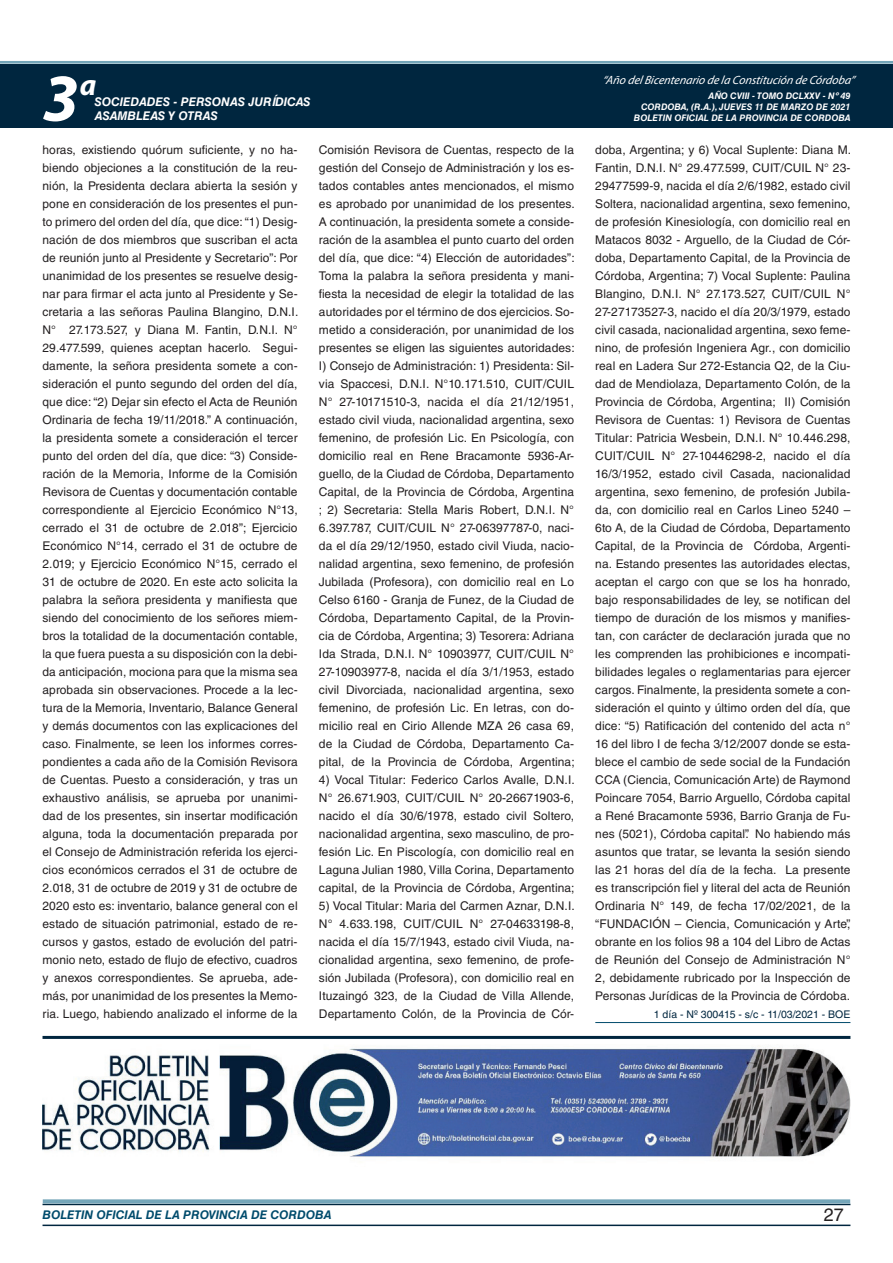
<style>
.page{position:relative;width:893px;height:1263px;background:#fff}
.page>*{position:absolute;margin:0;border:0;box-sizing:border-box;transform-origin:0 0}
.t1{font:italic 700 67.5px "Myriad Pro";color:#fff}
.t2{font:italic 700 30px "Myriad Pro";color:#fff}
.t3{font:18px "Helvetica LT Std";color:#231f20}
.t4{font:12px/18px "Helvetica LT Std";letter-spacing:.005em;color:#231f20;text-align:justify}
.t5{font:italic 12px "Myriad Pro";color:#fff}
.t6{font:italic 700 12px "Helvetica LT Std";color:#fff}
.t7{font:italic 700 12px "Helvetica LT Std";color:#004b6c}
.t8{font:10.5px "Helvetica LT Std";color:#00263f}
.t9{font:italic 700 9px/10.8px "Helvetica LT Std";color:#fff;text-align:right}
</style>
<div class="page">
<div style="left:0;top:61px;width:893px;height:6px;background:#fff;opacity:.75"></div>
<div style="left:0;top:64px;width:893px;height:64px;background:#00263f"></div>
<hr style="left:43px;top:1224px;width:807px;height:2px;background:#00263f">
<div style="left:42px;top:1198px;width:809px;height:8px;background:#fff;opacity:.75"></div>
<hr style="left:595px;top:1022px;width:255px;height:1px;background:#004b6c">
<hr style="left:43px;top:1036px;width:807px;height:3px;background:#00263f">
<img style="left:43px;top:1045px;width:807px;height:113px">
<h1 class="t1" style="left:43px;top:54px;width:38px">3</h1>
<h2 class="t2" style="left:80px;top:66px;width:18px">a</h2>
<p class="t6" style="left:95px;top:94px;width:217px">SOCIEDADES - PERSONAS JURÍDICAS</p>
<p class="t6" style="left:95px;top:109px;width:125px">ASAMBLEAS Y OTRAS</p>
<p class="t4" style="left:43px;top:141px;width:257px">horas, existiendo quórum suficiente, y no ha&shy;biendo objeciones a la constitución de la reu&shy;nión, la Presidenta declara abierta la sesión y pone en consideración de los presentes el pun&shy;to primero del orden del día, que dice: “1) Desig&shy;nación de dos miembros que suscriban el acta de reunión junto al Presidente y Secretario”: Por unanimidad de los presentes se resuelve desig&shy;nar para firmar el acta junto al Presidente y Se&shy;cretaria a las señoras Paulina Blangino, D.N.I.<br>N° 27.173.527, y Diana M. Fantin, D.N.I. N° 29.477.599, quienes aceptan hacerlo. Segui&shy;damente, la señora presidenta somete a con&shy;sideración el punto segundo del orden del día, que dice: “2) Dejar sin efecto el Acta de Reunión Ordinaria de fecha 19/11/2018.” A continuación, la presidenta somete a consideración el tercer punto del orden del día, que dice: “3) Conside&shy;ración de la Memoria, Informe de la Comisión Revisora de Cuentas y documentación contable correspondiente al Ejercicio Económico N°13, cerrado el 31 de octubre de 2.018”; Ejercicio Económico N°14, cerrado el 31 de octubre de 2.019; y Ejercicio Económico N°15, cerrado el 31 de octubre de 2020. En este acto solicita la palabra la señora presidenta y manifiesta que siendo del conocimiento de los señores miem&shy;bros la totalidad de la documentación contable, la que fuera puesta a su disposición con la debi&shy;da anticipación, mociona para que la misma sea aprobada sin observaciones. Procede a la lec&shy;tura de la Memoria, Inventario, Balance General y demás documentos con las explicaciones del caso. Finalmente, se leen los informes corres&shy;pondientes a cada año de la Comisión Revisora de Cuentas. Puesto a consideración, y tras un exhaustivo análisis, se aprueba por unanimi&shy;dad de los presentes, sin insertar modificación alguna, toda la documentación preparada por el Consejo de Administración referida los ejerci&shy;cios económicos cerrados el 31 de octubre de 2.018, 31 de octubre de 2019 y 31 de octubre de 2020 esto es: inventario, balance general con el estado de situación patrimonial, estado de re&shy;cursos y gastos, estado de evolución del patri&shy;monio neto, estado de flujo de efectivo, cuadros y anexos correspondientes. Se aprueba, ade&shy;más, por unanimidad de los presentes la Memo&shy;ria. Luego, habiendo analizado el informe de la</p>
<p class="t4" style="left:319px;top:141px;width:257px">Comisión Revisora de Cuentas, respecto de la gestión del Consejo de Administración y los es&shy;tados contables antes mencionados, el mismo es aprobado por unanimidad de los presentes.<br>A continuación, la presidenta somete a conside&shy;ración de la asamblea el punto cuarto del orden del día, que dice: “4) Elección de autoridades”:<br>Toma la palabra la señora presidenta y mani&shy;fiesta la necesidad de elegir la totalidad de las autoridades por el término de dos ejercicios. So&shy;metido a consideración, por unanimidad de los presentes se eligen las siguientes autoridades:<br>I) Consejo de Administración: 1) Presidenta: Sil&shy;via Spaccesi, D.N.I. N°10.171.510, CUIT/CUIL N° 27-10171510-3, nacida el día 21/12/1951, estado civil viuda, nacionalidad argentina, sexo femenino, de profesión Lic. En Psicología, con domicilio real en Rene Bracamonte 5936-Ar&shy;guello, de la Ciudad de Córdoba, Departamento Capital, de la Provincia de Córdoba, Argentina ; 2) Secretaria: Stella Maris Robert, D.N.I. N° 6.397.787, CUIT/CUIL N° 27-06397787-0, naci&shy;da el día 29/12/1950, estado civil Viuda, nacio&shy;nalidad argentina, sexo femenino, de profesión Jubilada (Profesora), con domicilio real en Lo Celso 6160 - Granja de Funez, de la Ciudad de Córdoba, Departamento Capital, de la Provin&shy;cia de Córdoba, Argentina; 3) Tesorera: Adriana Ida Strada, D.N.I. N° 10903977, CUIT/CUIL N° 27-10903977-8, nacida el día 3/1/1953, estado civil Divorciada, nacionalidad argentina, sexo femenino, de profesión Lic. En letras, con do&shy;micilio real en Cirio Allende MZA 26 casa 69, de la Ciudad de Córdoba, Departamento Ca&shy;pital, de la Provincia de Córdoba, Argentina;</p>
<p class="t4" style="left:319px;top:771px;width:257px">4) Vocal Titular: Federico Carlos Avalle, D.N.I.<br>N° 26.671.903, CUIT/CUIL N° 20-26671903-6, nacido el día 30/6/1978, estado civil Soltero, nacionalidad argentina, sexo masculino, de pro&shy;fesión Lic. En Piscología, con domicilio real en Laguna Julian 1980, Villa Corina, Departamento capital, de la Provincia de Córdoba, Argentina;</p>
<p class="t4" style="left:319px;top:897px;width:257px">5) Vocal Titular: Maria del Carmen Aznar, D.N.I.<br>N° 4.633.198, CUIT/CUIL N° 27-04633198-8, nacida el día 15/7/1943, estado civil Viuda, na&shy;cionalidad argentina, sexo femenino, de profe&shy;sión Jubilada (Profesora), con domicilio real en Ituzaingó 323, de la Ciudad de Villa Allende, Departamento Colón, de la Provincia de Cór-</p>
<p class="t5" style="left:603px;top:72px;width:254px">“Año delBicentenario de la Constitución de Córdoba”</p>
<p class="t9" style="left:634px;top:91px;width:218px">AÑO CVIII - TOMO DCLXXV - Nº 49<br>CORDOBA, (R.A.), JUEVES 11 DE MARZO DE 2021<br>BOLETIN OFICIAL DE LA PROVINCIA DE CORDOBA</p>
<p class="t4" style="left:595px;top:141px;width:257px">doba, Argentina; y 6) Vocal Suplente: Diana M.<br>Fantin, D.N.I. N° 29.477.599, CUIT/CUIL N° 23- 29477599-9, nacida el día 2/6/1982, estado civil Soltera, nacionalidad argentina, sexo femenino, de profesión Kinesiología, con domicilio real en Matacos 8032 - Arguello, de la Ciudad de Cór&shy;doba, Departamento Capital, de la Provincia de Córdoba, Argentina; 7) Vocal Suplente: Paulina Blangino, D.N.I. N° 27.173.527, CUIT/CUIL N° 27-27173527-3, nacido el día 20/3/1979, estado civil casada, nacionalidad argentina, sexo feme&shy;nino, de profesión Ingeniera Agr., con domicilio real en Ladera Sur 272-Estancia Q2, de la Ciu&shy;dad de Mendiolaza, Departamento Colón, de la Provincia de Córdoba, Argentina; II) Comisión Revisora de Cuentas: 1) Revisora de Cuentas Titular: Patricia Wesbein, D.N.I. N° 10.446.298, CUIT/CUIL N° 27-10446298-2, nacido el día 16/3/1952, estado civil Casada, nacionalidad argentina, sexo femenino, de profesión Jubila&shy;da, con domicilio real en Carlos Lineo 5240 – 6to A, de la Ciudad de Córdoba, Departamento Capital, de la Provincia de Córdoba, Argenti&shy;na. Estando presentes las autoridades electas, aceptan el cargo con que se los ha honrado, bajo responsabilidades de ley, se notifican del tiempo de duración de los mismos y manifies&shy;tan, con carácter de declaración jurada que no les comprenden las prohibiciones e incompati&shy;bilidades legales o reglamentarias para ejercer cargos. Finalmente, la presidenta somete a con&shy;sideración el quinto y último orden del día, que dice: “5) Ratificación del contenido del acta n° 16 del libro I de fecha 3/12/2007 donde se esta&shy;blece el cambio de sede social de la Fundación CCA (Ciencia, Comunicación Arte) de Raymond Poincare 7054, Barrio Arguello, Córdoba capital a René Bracamonte 5936, Barrio Granja de Fu&shy;nes (5021), Córdoba capital”. No habiendo más asuntos que tratar, se levanta la sesión siendo las 21 horas del día de la fecha. La presente es transcripción fiel y literal del acta de Reunión Ordinaria N° 149, de fecha 17/02/2021, de la “FUNDACIÓN – Ciencia, Comunicación y Arte”, obrante en los folios 98 a 104 del Libro de Actas de Reunión del Consejo de Administración N° 2, debidamente rubricado por la Inspección de Personas Jurídicas de la Provincia de Córdoba.</p>
<p class="t8" style="left:654px;top:1008px;width:198px">1 día - Nº 300415 - s/c - 11/03/2021 - BOE</p>
<p class="t7" style="left:43px;top:1208px;width:290px">BOLETIN OFICIAL DE LA PROVINCIA DE CORDOBA</p>
<h3 class="t3" style="left:824px;top:1204px;width:22px">27</h3>
</div>
